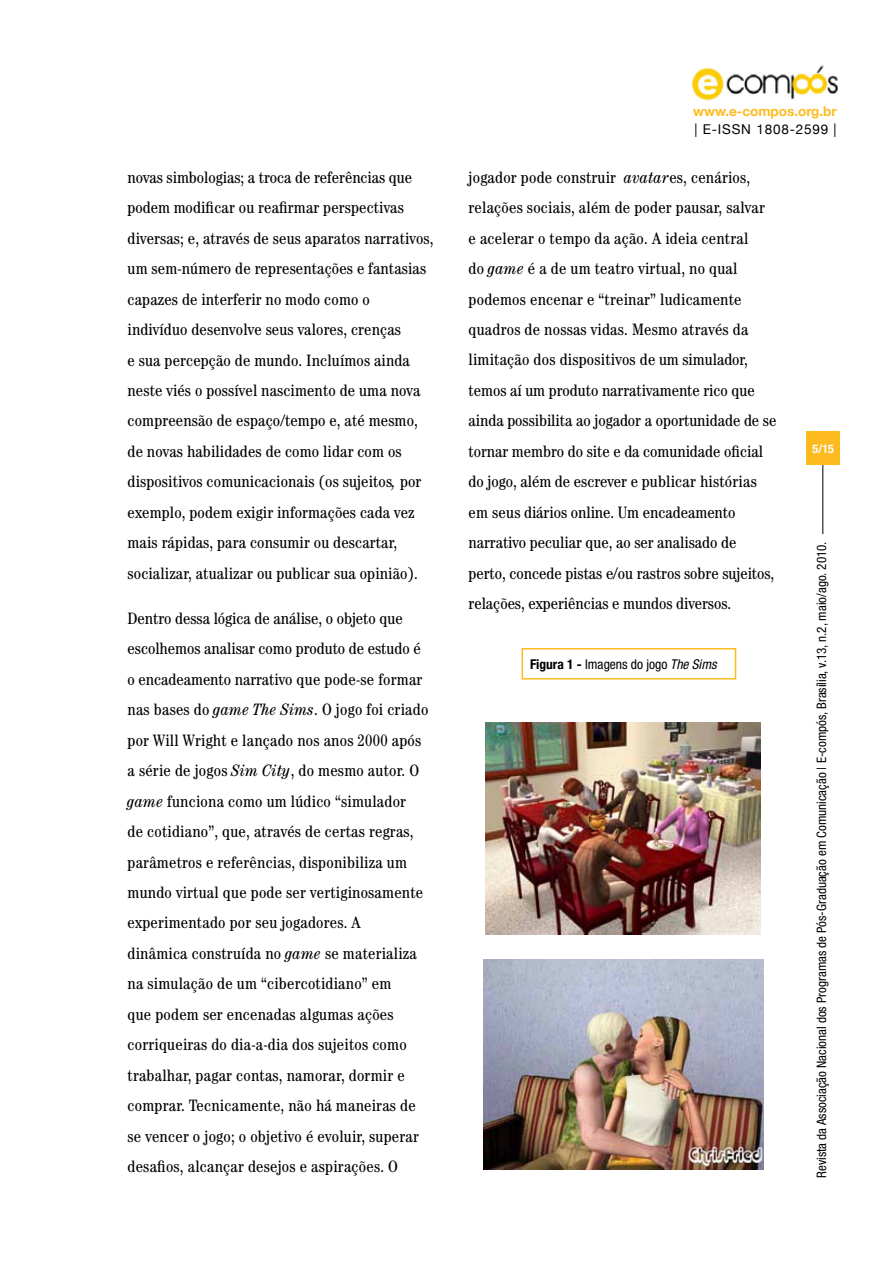
<style>
.page{position:relative;width:893px;height:1263px;background:#fff}
.page>*{position:absolute;margin:0;border:0;box-sizing:border-box;transform-origin:0 0}
.t1{font:condensed 16.5px/30.5px "Century";letter-spacing:.01em;color:#000}
.t2{font:condensed 13.5px "Helvetica Neue LT Std";color:#000}
.t3{font:700 13.5px "Helvetica Neue";color:#fdbb20}
.t4{font:13.5px "Helvetica Neue";letter-spacing:.06em;color:#000}
.t5{font:condensed 13.05px "Helvetica Neue LT Std";color:#000}
.t6{font:700 condensed 12px "Helvetica Neue";color:#fff}
.s1{font-style:italic}
.s2{font-family:"Helvetica Neue";font-weight:700}
</style>
<div class="page">
<hr style="left:822px;top:453px;width:1px;height:81px;background:#000">
<div style="left:806px;top:432px;width:34px;height:33px;background:#fdbb20"></div>
<img style="left:692px;top:65px;width:146px;height:36px">
<img style="left:486px;top:723px;width:275px;height:212px">
<img style="left:484px;top:960px;width:279px;height:210px">
<div style="left:521px;top:648px;width:215px;height:31px;border:2px solid #fdbb20"></div>
<p class="t1" style="left:128px;top:162px;width:307px">novas simbologias; a troca de referências que podem modificar ou reafirmar perspectivas diversas; e, através de seus aparatos narrativos, um sem-número de representações e fantasias capazes de interferir no modo como o indivíduo desenvolve seus valores, crenças<br>e sua percepção de mundo. Incluímos ainda neste viés o possível nascimento de uma nova compreensão de espaço/tempo e, até mesmo, de novas habilidades de como lidar com os dispositivos comunicacionais (os sujeitos<span class="s1">,</span> por exemplo, podem exigir informações cada vez mais rápidas, para consumir ou descartar, socializar, atualizar ou publicar sua opinião).</p>
<p class="t1" style="left:128px;top:603px;width:302px">Dentro dessa lógica de análise, o objeto que escolhemos analisar como produto de estudo é o encadeamento narrativo que pode-se formar nas bases do <span class="s1">game The Sims</span>. O jogo foi criado por Will Wright e lançado nos anos 2000 após a série de jogos <span class="s1">Sim City</span>, do mesmo autor. O <span class="s1">game</span> funciona como um lúdico “simulador<br>de cotidiano”, que, através de certas regras, parâmetros e referências, disponibiliza um mundo virtual que pode ser vertiginosamente experimentado por seu jogadores. A<br>dinâmica construída no <span class="s1">game</span> se materializa na simulação de um “cibercotidiano” em<br>que podem ser encenadas algumas ações corriqueiras do dia-a-dia dos sujeitos como trabalhar, pagar contas, namorar, dormir e comprar. Tecnicamente, não há maneiras de se vencer o jogo; o objetivo é evoluir, superar desafios, alcançar desejos e aspirações. O</p>
<p class="t3" style="left:693px;top:103px;width:145px">www.e-compos.org.br</p>
<p class="t4" style="left:694px;top:121px;width:144px">| E-ISSN 1808-2599 |</p>
<p class="t1" style="left:469px;top:162px;width:309px">jogador pode construir <span class="s1">avatar</span>es, cenários, relações sociais, além de poder pausar, salvar<br>e acelerar o tempo da ação. A ideia central<br>do <span class="s1">game</span> é a de um teatro virtual, no qual podemos encenar e “treinar” ludicamente quadros de nossas vidas. Mesmo através da limitação dos dispositivos de um simulador, temos aí um produto narrativamente rico que ainda possibilita ao jogador a oportunidade de se tornar membro do site e da comunidade oficial do jogo, além de escrever e publicar histórias em seus diários online. Um encadeamento narrativo peculiar que, ao ser analisado de perto, concede pistas e/ou rastros sobre sujeitos, relações, experiências e mundos diversos.</p>
<p class="t2" style="left:530px;top:656px;width:188px"><span class="s2">Figura 1 -</span> Imagens do jogo <span class="s1">The Sims</span></p>
<p class="t6" style="left:813px;top:441px;width:23px">5/15</p>
<p class="t5" style="left:814px;top:1178px;width:638px;rotate:-90deg">Revista da Associação Nacional dos Programas de Pós-Graduação em Comunicação | E-compós, Brasília, v.13, n.2, maio/ago. 2010.</p>
</div>
